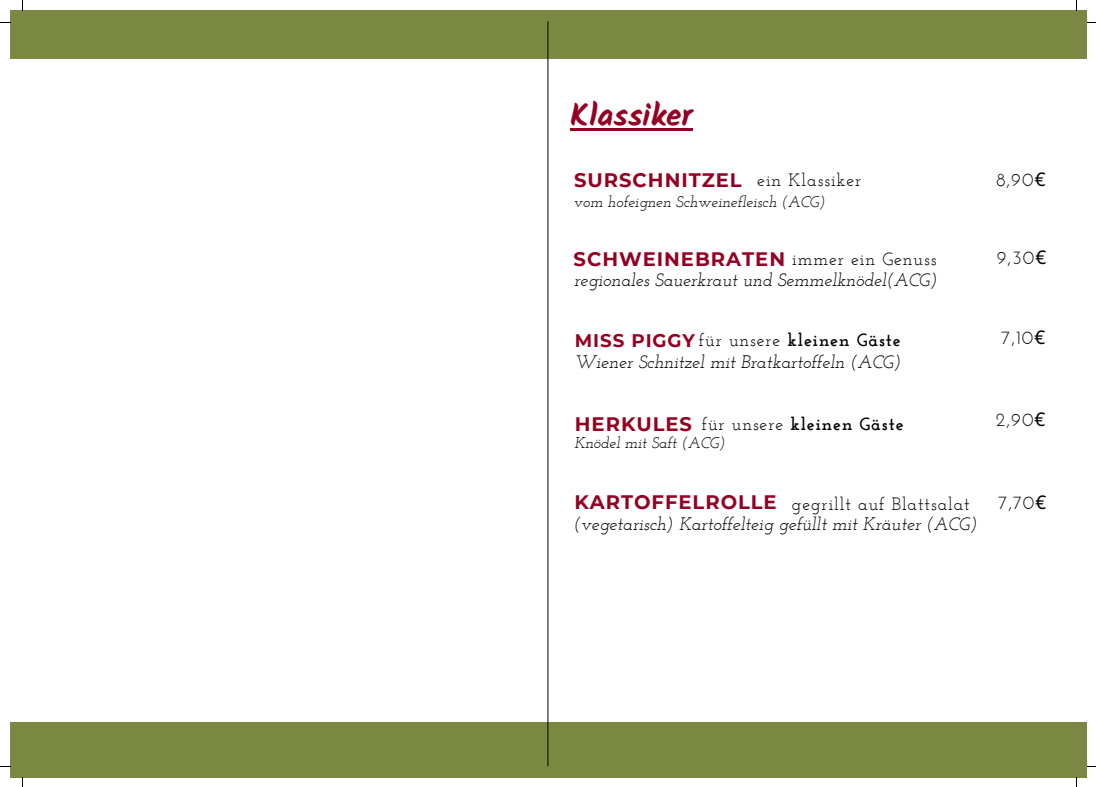
<style>
.page{position:relative;width:1096px;height:787px;background:#fff}
.page>*{position:absolute;margin:0;border:0;box-sizing:border-box;transform-origin:0 0}
.t1{font:700 31.25px "Kalam";color:#930023}
.t2{font:700 19.5px "Montserrat";letter-spacing:.05em;color:#930023}
.t3{font:18.88px "Josefin Sans";letter-spacing:.05em;color:#000}
.t4{font:italic 18.12px "Josefin Slab";color:#000}
.t5{font:700 17.88px "Josefin Slab";letter-spacing:.05em;color:#000}
.t6{font:17.88px "Josefin Slab";letter-spacing:.05em;color:#000}
.t7{font:italic 15.62px "Josefin Slab";color:#000}
.s1{font-family:"Noto Sans"}
.s2{font-family:"Josefin Slab";font-weight:400;font-size:17.88px;color:#000}
.s3{font-family:"Montserrat";font-size:18.25px;color:#930023}
.s4{font-weight:400}
</style>
<div class="page">
<div style="left:10px;top:722px;width:1076px;height:56px;background:#7a8841"></div>
<div style="left:10px;top:10px;width:1076px;height:49px;background:#7a8841"></div>
<hr style="left:547px;top:21px;width:1px;height:745px;background:#000">
<hr style="left:570px;top:128px;width:122px;height:3px;background:#930023">
<p class="t1" style="left:570px;top:97px;width:124px">Klassiker</p>
<p class="t2" style="left:574px;top:168px;width:169px">SURSCHNITZEL</p>
<p class="t6" style="left:757px;top:172px;width:106px">ein Klassiker</p>
<p class="t3" style="left:995px;top:172px;width:51px">8,90<span class="s1">€</span></p>
<p class="t7" style="left:573px;top:196px;width:253px">vom hofeignen Schweinefleisch (ACG)</p>
<p class="t2" style="left:573px;top:247px;width:364px">SCHWEINEBRATEN <span class="s2">immer ein Genuss</span></p>
<p class="t3" style="left:996px;top:250px;width:51px">9,30<span class="s1">€</span></p>
<p class="t4" style="left:574px;top:272px;width:365px">regionales Sauerkraut und Semmelknödel(ACG)</p>
<p class="t5" style="left:575px;top:333px;width:327px"><span class="s3">MISS PIGGY</span> <span class="s4">für unsere</span> kleinen Gäste</p>
<p class="t3" style="left:1001px;top:330px;width:45px">7,10<span class="s1">€</span></p>
<p class="t4" style="left:574px;top:354px;width:328px">Wiener Schnitzel mit Bratkartoffeln (ACG)</p>
<p class="t2" style="left:575px;top:412px;width:119px">HERKULES</p>
<p class="t5" style="left:701px;top:416px;width:203px"><span class="s4">für unsere</span> kleinen Gäste</p>
<p class="t3" style="left:995px;top:412px;width:51px">2,90<span class="s1">€</span></p>
<p class="t7" style="left:574px;top:436px;width:153px">Knödel mit Saft (ACG)</p>
<p class="t2" style="left:574px;top:490px;width:204px">KARTOFFELROLLE</p>
<p class="t6" style="left:791px;top:496px;width:179px">gegrillt auf Blattsalat</p>
<p class="t3" style="left:998px;top:495px;width:49px">7,70<span class="s1">€</span></p>
<p class="t4" style="left:573px;top:517px;width:405px">(vegetarisch) Kartoffelteig gefüllt mit Kräuter (ACG)</p>
</div>
